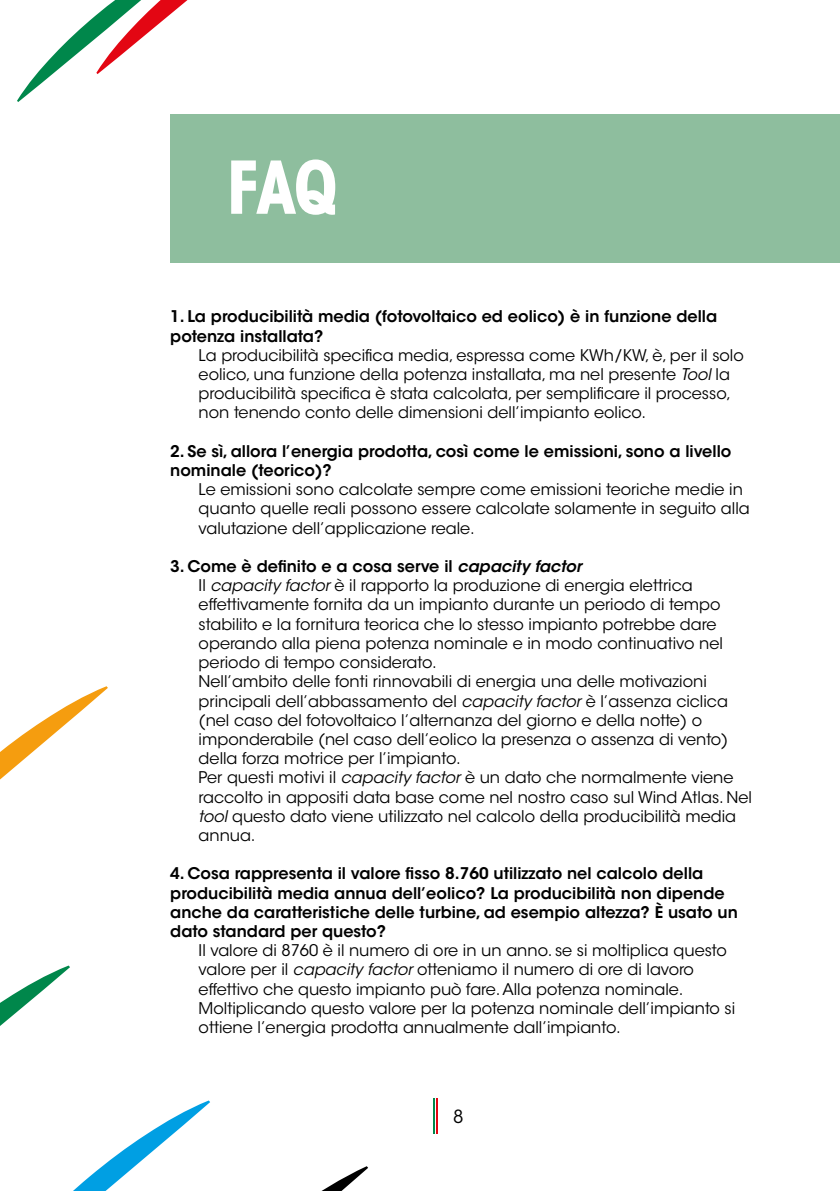
<style>
.page{position:relative;width:840px;height:1191px;background:#fff}
.page>*{position:absolute;margin:0;border:0;box-sizing:border-box;transform-origin:0 0}
.t1{font:700 condensed 72px "ITC Avant Garde Std";color:#fff}
.t2{font:18px "ITC Avant Garde Std";color:#000}
.t3{font:16px/19.2px "ITC Avant Garde Std";color:#000}
.t4{font:600 16px/19.2px "ITC Avant Garde Std";color:#000}
.s1{font-style:italic}
.s2{font-weight:600}
.s3{font-weight:600;font-style:italic}
</style>
<div class="page">
<svg style="left:0;top:686px;width:108px;height:94px"></svg>
<svg style="left:0;top:965px;width:368px;height:226px"></svg>
<svg style="left:17px;top:0;width:171px;height:102px"></svg>
<svg style="left:434px;top:1098px;width:1px;height:36px"></svg>
<hr style="left:433px;top:1098px;width:1px;height:36px;background:#00874b">
<hr style="left:436px;top:1098px;width:1px;height:36px;background:#e30613">
<div style="left:170px;top:114px;width:669px;height:149px;background:#8ebe9e"></div>
<h1 class="t1" style="left:227px;top:142px;width:112px">FAQ</h1>
<p class="t4" style="left:170px;top:307px;width:548px">1. La producibilità media (fotovoltaico ed eolico) è in funzione della potenza installata?</p>
<p class="t3" style="left:198px;top:345px;width:546px">La producibilità specifica media, espressa come KWh/KW, è, per il solo eolico, una funzione della potenza installata, ma nel presente <span class="s1">Tool</span> la producibilità specifica è stata calcolata, per semplificare il processo, non tenendo conto delle dimensioni dell’impianto eolico.</p>
<p class="t4" style="left:170px;top:441px;width:562px">2. Se sì, allora l’energia prodotta, così come le emissioni, sono a livello nominale (teorico)?</p>
<p class="t3" style="left:198px;top:480px;width:552px">Le emissioni sono calcolate sempre come emissioni teoriche medie in quanto quelle reali possono essere calcolate solamente in seguito alla valutazione dell’applicazione reale.</p>
<p class="t3" style="left:198px;top:557px;width:554px;text-indent:-28px"><span class="s2">3. Come è definito e a cosa serve il</span> <span class="s3">capacity factor<br></span>Il <span class="s1">capacity factor</span> è il rapporto la produzione di energia elettrica effettivamente fornita da un impianto durante un periodo di tempo stabilito e la fornitura teorica che lo stesso impianto potrebbe dare operando alla piena potenza nominale e in modo continuativo nel periodo di tempo considerato.<br>Nell’ambito delle fonti rinnovabili di energia una delle motivazioni principali dell’abbassamento del <span class="s1">capacity factor</span> è l’assenza ciclica (nel caso del fotovoltaico l’alternanza del giorno e della notte) o imponderabile (nel caso dell’eolico la presenza o assenza di vento) della forza motrice per l’impianto.<br>Per questi motivi il <span class="s1">capacity factor</span> è un dato che normalmente viene raccolto in appositi data base come nel nostro caso sul Wind Atlas. Nel <span class="s1">tool</span> questo dato viene utilizzato nel calcolo della producibilità media annua.</p>
<p class="t4" style="left:170px;top:864px;width:568px">4. Cosa rappresenta il valore fisso 8.760 utilizzato nel calcolo della producibilità media annua dell’eolico? La producibilità non dipende anche da caratteristiche delle turbine, ad esempio altezza? È usato un dato standard per questo?</p>
<p class="t3" style="left:198px;top:941px;width:538px">Il valore di 8760 è il numero di ore in un anno. se si moltiplica questo valore per il <span class="s1">capacity factor</span> otteniamo il numero di ore di lavoro effettivo che questo impianto può fare. Alla potenza nominale.<br>Moltiplicando questo valore per la potenza nominale dell’impianto si ottiene l’energia prodotta annualmente dall’impianto.</p>
<p class="t2" style="left:453px;top:1106px;width:12px">8</p>
</div>
